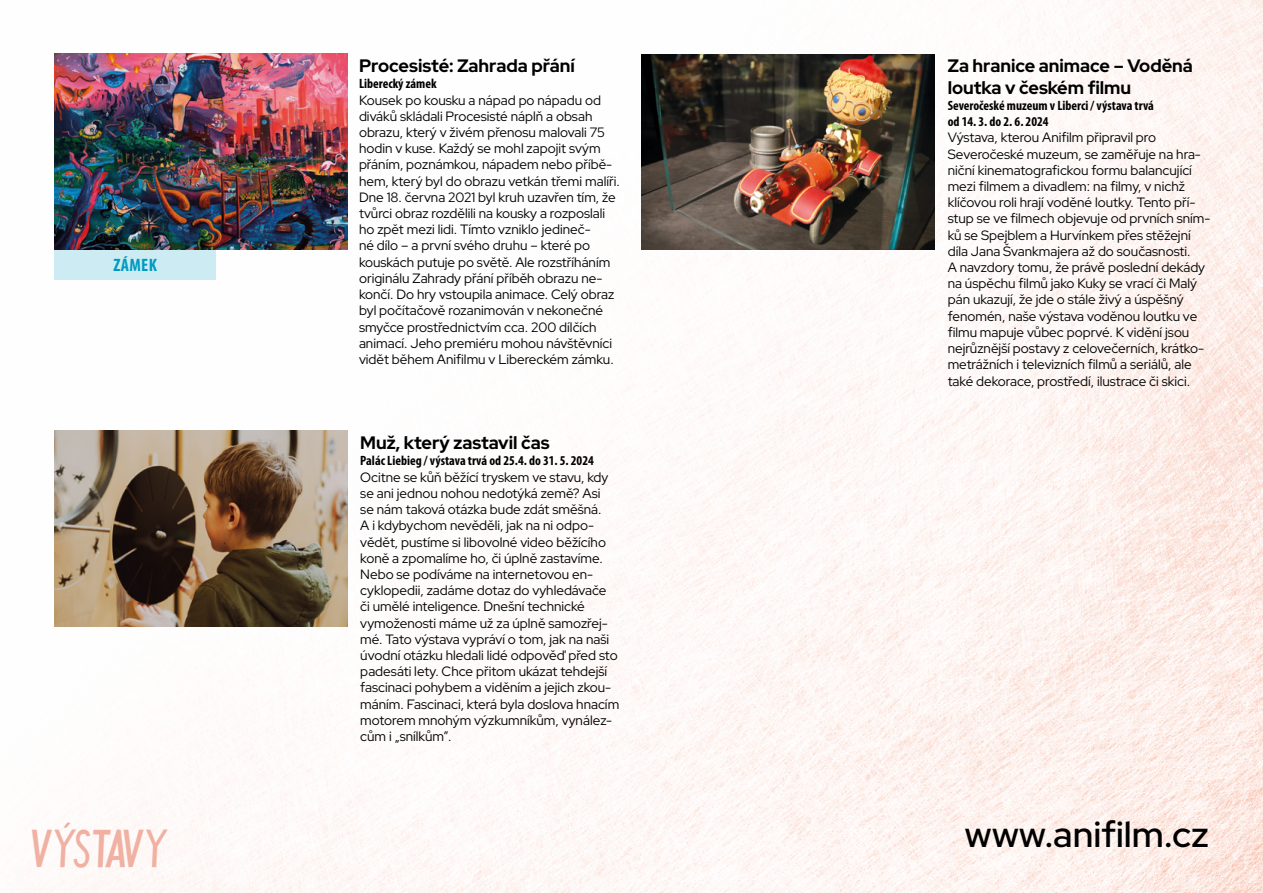
<style>
.page{position:relative;width:1263px;height:893px;background:#fff}
.page>*{position:absolute;margin:0;border:0;box-sizing:border-box;transform-origin:0 0}
.t1{font:41.85px "Noemi Festival Versal";letter-spacing:-.55em;color:#f0b1a2}
.t2{font:500 35.85px "Red Hat Display";color:#000}
.t3{font:700 18px/21.6px "Red Hat Display";color:#000}
.t4{font:700 condensed 18px "Myriad Pro";letter-spacing:.02em;color:#009bc0}
.t5{font:13.5px/16.2px "Red Hat Display";color:#000}
.t6{font:700 condensed 13.5px/16.2px "Myriad Pro";color:#000}
</style>
<div class="page">
<img style="left:7px;top:0;width:1256px;height:892px">
<div style="left:54px;top:250px;width:162px;height:29px;background:#ccebf2"></div>
<img style="left:54px;top:54px;width:294px;height:195px">
<img style="left:642px;top:54px;width:293px;height:196px">
<img style="left:54px;top:431px;width:294px;height:195px">
<svg style="left:64px;top:822px;width:7px;height:5px"></svg>
<h3 class="t4" style="left:113px;top:255px;width:45px">ZÁMEK</h3>
<h1 class="t1" style="left:22px;top:828px;width:158px">VYSTAVY</h1>
<h3 class="t3" style="left:359px;top:55px;width:217px">Procesisté: Zahrada přání</h3>
<p class="t6" style="left:359px;top:76px;width:79px">Liberecký zámek</p>
<p class="t5" style="left:359px;top:91px;width:262px">Kousek po kousku a nápad po nápadu od diváků skládali Procesisté náplň a obsah obrazu, který v živém přenosu malovali 75 hodin v kuse. Každý se mohl zapojit svým přáním, poznámkou, nápadem nebo příbě&shy;hem, který byl do obrazu vetkán třemi malíři.<br>Dne 18. června 2021 byl kruh uzavřen tím, že tvůrci obraz rozdělili na kousky a rozposlali ho zpět mezi lidi. Tímto vzniklo jedineč-<br>né dílo – a první svého druhu – které po kouskách putuje po světě. Ale rozstříháním originálu Zahrady přání příběh obrazu ne&shy;končí. Do hry vstoupila animace. Celý obraz byl počítačově rozanimován v nekonečné smyčce prostřednictvím cca. 200 dílčích animací. Jeho premiéru mohou návštěvníci vidět během Anifilmu v Libereckém zámku.</p>
<h3 class="t3" style="left:360px;top:432px;width:191px">Muž, který zastavil čas</h3>
<p class="t6" style="left:360px;top:453px;width:235px">Palác Liebieg / výstava trvá od 25.4. do 31. 5. 2024</p>
<p class="t5" style="left:360px;top:468px;width:260px">Ocitne se kůň běžící tryskem ve stavu, kdy se ani jednou nohou nedotýká země? Asi<br>se nám taková otázka bude zdát směšná.<br>A i kdybychom nevěděli, jak na ni odpo&shy;vědět, pustíme si libovolné video běžícího koně a zpomalíme ho, či úplně zastavíme.<br>Nebo se podíváme na internetovou en&shy;cyklopedii, zadáme dotaz do vyhledávače či umělé inteligence. Dnešní technické vymoženosti máme už za úplně samozřej&shy;mé. Tato výstava vypráví o tom, jak na naši úvodní otázku hledali lidé odpověď před sto padesáti lety. Chce přitom ukázat tehdejší fascinaci pohybem a viděním a jejich zkou&shy;máním. Fascinaci, která byla doslova hnacím motorem mnohým výzkumníkům, vynález&shy;cům i „snílkům”.</p>
<h3 class="t3" style="left:948px;top:55px;width:247px">Za hranice animace – Voděná loutka v českém filmu</h3>
<p class="t6" style="left:948px;top:98px;width:208px">Severočeské muzeum v Liberci / výstava trvá od 14. 3. do 2. 6. 2024</p>
<p class="t5" style="left:948px;top:129px;width:264px">Výstava, kterou Anifilm připravil pro Severočeské muzeum, se zaměřuje na hra&shy;niční kinematografickou formu balancující mezi filmem a divadlem: na filmy, v nichž klíčovou roli hrají voděné loutky. Tento pří&shy;stup se ve filmech objevuje od prvních sním&shy;ků se Spejblem a Hurvínkem přes stěžejní díla Jana Švankmajera až do současnosti.<br>A navzdory tomu, že právě poslední dekády na úspěchu filmů jako Kuky se vrací či Malý pán ukazují, že jde o stále živý a úspěšný fenomén, naše výstava voděnou loutku ve filmu mapuje vůbec poprvé. K vidění jsou nejrůznější postavy z celovečerních, krátko&shy;metrážních i televizních filmů a seriálů, ale také dekorace, prostředí, ilustrace či skici.</p>
<h2 class="t2" style="left:965px;top:811px;width:246px">www.anifilm.cz</h2>
</div>
